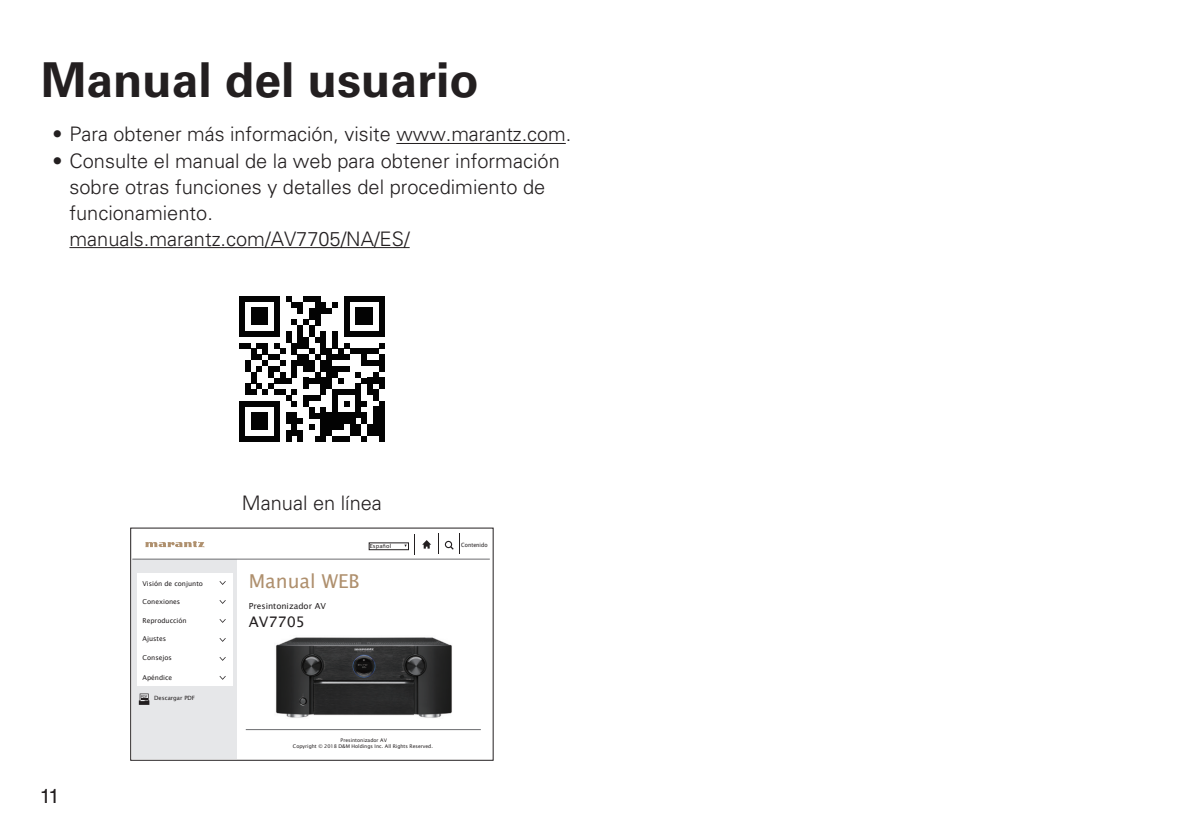
<style>
.page{position:relative;width:1191px;height:840px;background:#fff}
.page>*{position:absolute;margin:0;border:0;box-sizing:border-box;transform-origin:0 0}
.t1{font:700 48px "Univers LT Std";color:#231f20}
.t2{font:300 20px/26px "Univers LT Std";color:#231f20}
.t3{font:20px "Helvetica LT Std";color:#231f20}
.t4{font:19.2px "Lucida Sans Unicode";color:#af906e}
.t5{font:14.6px "Lucida Sans Unicode";color:#231f20}
.t6{font:8.4px "Lucida Sans Unicode";color:#231f20}
.t7{font:6.6px "Lucida Sans Unicode";color:#231f20}
.t8{font:5.8px "Lucida Sans Unicode";color:#231f20}
.t9{font:5.8px "Lucida Sans Unicode";color:#231f20;scale:.9 1}
.t10{font:5.6px "Lucida Sans Unicode";letter-spacing:.02em;color:#231f20}
.t11{font:5px "Lucida Sans Unicode";color:#231f20}
.t12{font:3.8px "Lucida Sans Unicode";color:#231f20}
</style>
<div class="page">
<hr style="left:396px;top:143px;width:170px;height:1px;background:#231f20">
<hr style="left:69px;top:247px;width:341px;height:1px;background:#231f20">
<div style="left:239px;top:296px;width:6px;height:41px;background:#030303"></div>
<div style="left:239px;top:401px;width:6px;height:40px;background:#030303"></div>
<div style="left:251px;top:307px;width:5px;height:18px;background:#030303"></div>
<div style="left:251px;top:371px;width:5px;height:12px;background:#030303"></div>
<div style="left:251px;top:412px;width:5px;height:18px;background:#030303"></div>
<div style="left:256px;top:307px;width:6px;height:18px;background:#030303"></div>
<div style="left:256px;top:412px;width:6px;height:18px;background:#030303"></div>
<div style="left:262px;top:307px;width:6px;height:18px;background:#030303"></div>
<div style="left:262px;top:412px;width:6px;height:18px;background:#030303"></div>
<svg style="left:245px;top:296px;width:29px;height:6px"></svg>
<div style="left:268px;top:366px;width:6px;height:11px;background:#030303"></div>
<svg style="left:245px;top:436px;width:29px;height:5px"></svg>
<div style="left:274px;top:296px;width:6px;height:41px;background:#030303"></div>
<div style="left:274px;top:401px;width:6px;height:40px;background:#030303"></div>
<svg style="left:239px;top:331px;width:46px;height:40px"></svg>
<div style="left:280px;top:371px;width:5px;height:12px;background:#030303"></div>
<div style="left:285px;top:331px;width:6px;height:11px;background:#030303"></div>
<div style="left:285px;top:412px;width:6px;height:12px;background:#030303"></div>
<div style="left:285px;top:430px;width:6px;height:11px;background:#030303"></div>
<svg style="left:286px;top:296px;width:11px;height:11px"></svg>
<svg style="left:291px;top:319px;width:6px;height:6px"></svg>
<div style="left:291px;top:342px;width:6px;height:12px;background:#030303"></div>
<div style="left:291px;top:360px;width:6px;height:17px;background:#030303"></div>
<svg style="left:245px;top:377px;width:52px;height:29px"></svg>
<div style="left:291px;top:412px;width:6px;height:23px;background:#030303"></div>
<div style="left:297px;top:302px;width:6px;height:11px;background:#030303"></div>
<div style="left:297px;top:325px;width:6px;height:23px;background:#030303"></div>
<div style="left:297px;top:354px;width:6px;height:12px;background:#030303"></div>
<svg style="left:297px;top:418px;width:6px;height:6px"></svg>
<div style="left:297px;top:430px;width:6px;height:11px;background:#030303"></div>
<svg style="left:303px;top:319px;width:6px;height:6px"></svg>
<div style="left:303px;top:337px;width:6px;height:11px;background:#030303"></div>
<div style="left:303px;top:354px;width:6px;height:17px;background:#030303"></div>
<div style="left:303px;top:377px;width:6px;height:12px;background:#030303"></div>
<div style="left:303px;top:395px;width:6px;height:11px;background:#030303"></div>
<svg style="left:303px;top:296px;width:12px;height:6px"></svg>
<div style="left:309px;top:307px;width:6px;height:12px;background:#030303"></div>
<div style="left:309px;top:325px;width:6px;height:12px;background:#030303"></div>
<div style="left:309px;top:360px;width:6px;height:11px;background:#030303"></div>
<svg style="left:309px;top:378px;width:6px;height:5px"></svg>
<div style="left:309px;top:406px;width:6px;height:12px;background:#030303"></div>
<div style="left:315px;top:296px;width:5px;height:29px;background:#030303"></div>
<svg style="left:315px;top:337px;width:5px;height:5px"></svg>
<svg style="left:309px;top:348px;width:11px;height:12px"></svg>
<div style="left:315px;top:371px;width:5px;height:12px;background:#030303"></div>
<svg style="left:309px;top:395px;width:11px;height:6px"></svg>
<svg style="left:315px;top:413px;width:5px;height:5px"></svg>
<svg style="left:309px;top:424px;width:11px;height:17px"></svg>
<div style="left:320px;top:302px;width:6px;height:11px;background:#030303"></div>
<div style="left:320px;top:331px;width:6px;height:23px;background:#030303"></div>
<div style="left:320px;top:360px;width:6px;height:11px;background:#030303"></div>
<div style="left:320px;top:377px;width:6px;height:18px;background:#030303"></div>
<div style="left:320px;top:406px;width:6px;height:35px;background:#030303"></div>
<div style="left:326px;top:348px;width:6px;height:41px;background:#030303"></div>
<div style="left:326px;top:412px;width:6px;height:23px;background:#030303"></div>
<svg style="left:326px;top:302px;width:12px;height:11px"></svg>
<div style="left:332px;top:389px;width:6px;height:41px;background:#030303"></div>
<div style="left:338px;top:412px;width:6px;height:18px;background:#030303"></div>
<div style="left:344px;top:296px;width:5px;height:41px;background:#030303"></div>
<svg style="left:344px;top:401px;width:5px;height:5px"></svg>
<div style="left:344px;top:412px;width:5px;height:12px;background:#030303"></div>
<svg style="left:332px;top:436px;width:17px;height:5px"></svg>
<svg style="left:338px;top:389px;width:17px;height:6px"></svg>
<div style="left:349px;top:412px;width:6px;height:23px;background:#030303"></div>
<div style="left:355px;top:307px;width:6px;height:18px;background:#030303"></div>
<div style="left:355px;top:383px;width:6px;height:35px;background:#030303"></div>
<div style="left:355px;top:424px;width:6px;height:11px;background:#030303"></div>
<div style="left:361px;top:307px;width:6px;height:18px;background:#030303"></div>
<svg style="left:361px;top:401px;width:6px;height:5px"></svg>
<div style="left:361px;top:412px;width:6px;height:12px;background:#030303"></div>
<svg style="left:361px;top:436px;width:6px;height:5px"></svg>
<div style="left:367px;top:307px;width:6px;height:18px;background:#030303"></div>
<div style="left:367px;top:377px;width:6px;height:18px;background:#030303"></div>
<div style="left:367px;top:424px;width:6px;height:11px;background:#030303"></div>
<svg style="left:349px;top:296px;width:30px;height:6px"></svg>
<div style="left:373px;top:389px;width:6px;height:12px;background:#030303"></div>
<div style="left:373px;top:406px;width:6px;height:29px;background:#030303"></div>
<div style="left:379px;top:296px;width:5px;height:41px;background:#030303"></div>
<svg style="left:332px;top:331px;width:52px;height:52px"></svg>
<div style="left:379px;top:354px;width:5px;height:17px;background:#030303"></div>
<div style="left:379px;top:377px;width:5px;height:12px;background:#030303"></div>
<div style="left:379px;top:401px;width:5px;height:40px;background:#030303"></div>
<div style="left:132px;top:559px;width:105px;height:199px;background:#e6e7e9"></div>
<div style="left:137px;top:573px;width:96px;height:18px;background:#fff"></div>
<div style="left:137px;top:592px;width:96px;height:18px;background:#fff"></div>
<div style="left:137px;top:611px;width:96px;height:18px;background:#fff"></div>
<div style="left:137px;top:629px;width:96px;height:18px;background:#fff"></div>
<div style="left:137px;top:648px;width:96px;height:18px;background:#fff"></div>
<div style="left:137px;top:667px;width:96px;height:18px;background:#fff"></div>
<hr style="left:246px;top:728px;width:235px;height:1px;background:#6c6d70">
<svg style="left:219px;top:581px;width:7px;height:3px"></svg>
<svg style="left:219px;top:600px;width:7px;height:3px"></svg>
<svg style="left:219px;top:619px;width:7px;height:3px"></svg>
<svg style="left:219px;top:638px;width:7px;height:3px"></svg>
<svg style="left:219px;top:657px;width:7px;height:3px"></svg>
<svg style="left:219px;top:676px;width:7px;height:3px"></svg>
<svg style="left:139px;top:693px;width:10px;height:11px"></svg>
<svg style="left:422px;top:540px;width:9px;height:8px"></svg>
<svg style="left:438px;top:533px;width:1px;height:21px"></svg>
<svg style="left:414px;top:534px;width:1px;height:20px"></svg>
<svg style="left:445px;top:533px;width:15px;height:21px"></svg>
<svg style="left:145px;top:541px;width:59px;height:6px"></svg>
<hr style="left:132px;top:558px;width:358px;height:1px;background:#6c6d70">
<img style="left:276px;top:637px;width:176px;height:81px">
<h1 class="t1" style="left:41px;top:52px;width:439px">Manual del usuario</h1>
<p class="t2" style="left:52px;top:121px;width:520px">• Para obtener más información, visite www.marantz.com.</p>
<p class="t2" style="left:69px;top:147px;width:492px;text-indent:-17px">• Consulte el manual de la web para obtener información sobre otras funciones y detalles del procedimiento de funcionamiento.<br>manuals.marantz.com/AV7705/NA/ES/</p>
<p class="t2" style="left:242px;top:490px;width:142px">Manual en línea</p>
<p class="t3" style="left:40px;top:784px;width:21px">11</p>
<p class="t7" style="left:142px;top:578px;width:62px">Visión de conjunto</p>
<p class="t7" style="left:142px;top:596px;width:39px">Conexiones</p>
<p class="t7" style="left:142px;top:615px;width:46px">Reproducción</p>
<p class="t7" style="left:142px;top:633px;width:25px">Ajustes</p>
<p class="t7" style="left:142px;top:652px;width:31px">Consejos</p>
<p class="t7" style="left:142px;top:672px;width:31px">Apéndice</p>
<p class="t8" style="left:154px;top:693px;width:42px">Descargar PDF</p>
<p class="t12" style="left:141px;top:693px;width:8px">PDF</p>
<p class="t4" style="left:249px;top:565px;width:112px">Manual WEB</p>
<p class="t6" style="left:249px;top:599px;width:79px">Presintonizador AV</p>
<p class="t5" style="left:249px;top:610px;width:58px">AV7705</p>
<p class="t10" style="left:370px;top:541px;width:23px">Español</p>
<p class="t9" style="left:461px;top:540px;width:31px">Contenido</p>
<p class="t11" style="left:341px;top:735px;width:48px">Presintonizador AV</p>
<p class="t11" style="left:293px;top:742px;width:141px">Copyright © 2018 D&amp;M Holdings Inc. All Rights Reserved.</p>
</div>
